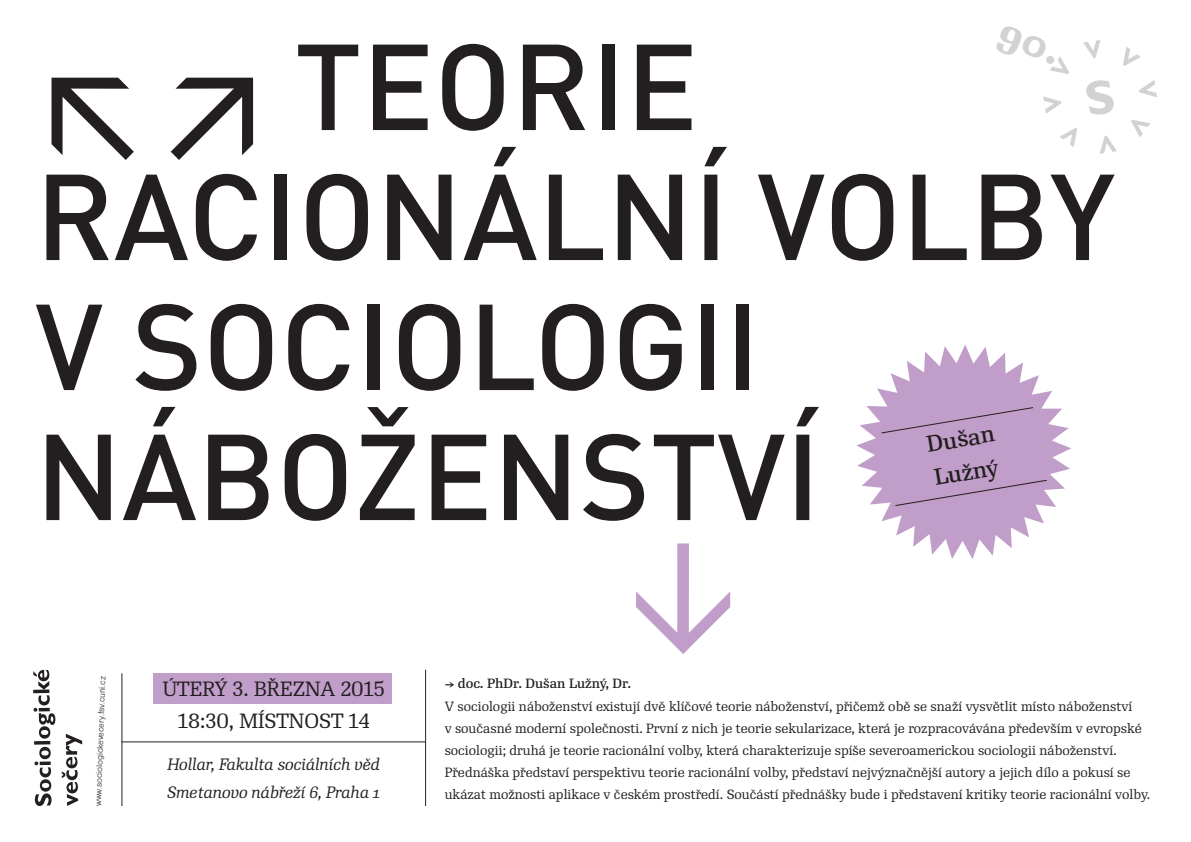
<style>
.page{position:relative;width:1191px;height:842px;background:#fff}
.page>*{position:absolute;margin:0;border:0;box-sizing:border-box;transform-origin:0 0}
.t1{font:500 120px/130px "DINCE";color:#231f20}
.t2{font:500 22.2px "Re Public Std";color:#231f20}
.t3{font:20px "Re Public Std";color:#231f20}
.t4{font:italic 16px "Re Public Std";color:#231f20}
.t5{font:13px/22px "Re Public Std";color:#231f20}
.t6{font:500 13px "Re Public Std";color:#231f20}
.t7{font:300 9px "Nimbus Sans DCE";color:#231f20}
</style>
<div class="page">
<div style="left:153px;top:673px;width:238px;height:30px;background:#c19ec9"></div>
<hr style="left:425px;top:670px;width:1px;height:136px;background:#231f20">
<hr style="left:122px;top:673px;width:1px;height:133px;background:#231f20">
<hr style="left:122px;top:742px;width:303px;height:1px;background:#231f20">
<svg style="left:33px;top:670px;width:22px;height:136px"></svg>
<svg style="left:62px;top:734px;width:20px;height:72px"></svg>
<svg style="left:1086px;top:80px;width:28px;height:35px"></svg>
<svg style="left:1083px;top:40px;width:17px;height:18px"></svg>
<svg style="left:1043px;top:96px;width:18px;height:18px"></svg>
<svg style="left:1060px;top:128px;width:17px;height:19px"></svg>
<svg style="left:1100px;top:136px;width:17px;height:18px"></svg>
<svg style="left:1131px;top:120px;width:19px;height:17px"></svg>
<svg style="left:1139px;top:80px;width:18px;height:17px"></svg>
<svg style="left:1123px;top:47px;width:17px;height:19px"></svg>
<svg style="left:856px;top:344px;width:215px;height:215px;fill:#c19ec9"></svg>
<svg style="left:881px;top:407px;width:152px;height:26px;background:#ba99c2"></svg>
<svg style="left:895px;top:480px;width:152px;height:26px;background:#bb99c2"></svg>
<svg style="left:1050px;top:56px;width:19px;height:18px"></svg>
<p class="t1" style="left:35px;top:17px;width:1081px;text-indent:259px">TEORIE<br>RACIONÁLNÍ VOLBY<br>V SOCIOLOGII<br>NÁBOŽENSTVÍ</p>
<p class="t1" style="left:29px;top:37px;width:248px">≤≥</p>
<p class="t2" style="left:924px;top:430px;width:70px;rotate:-9deg">Dušan</p>
<p class="t2" style="left:932px;top:463px;width:66px;rotate:-9deg">Lužný</p>
<p class="t7" style="left:93px;top:806px;width:131px;rotate:-88deg">www.sociologickevecery.fsv.cuni.cz</p>
<p class="t3" style="left:163px;top:676px;width:224px">ÚTERÝ 3. BŘEZNA 2015</p>
<p class="t3" style="left:178px;top:708px;width:193px">18:30, MÍSTNOST 14</p>
<p class="t4" style="left:167px;top:754px;width:214px">Hollar, Fakulta sociálních věd</p>
<p class="t4" style="left:167px;top:782px;width:215px">Smetanovo nábřeží 6, Praha 1</p>
<p class="t6" style="left:445px;top:675px;width:188px">→ doc. PhDr. Dušan Lužný, Dr.</p>
<p class="t5" style="left:445px;top:695px;width:707px">V sociologii náboženství existují dvě klíčové teorie náboženství, přičemž obě se snaží vysvětlit místo náboženství<br>v současné moderní společnosti. První z nich je teorie sekularizace, která je rozpracovávána především v evropské sociologii; druhá je teorie racionální volby, která charakterizuje spíše severoamerickou sociologii náboženství.<br>Přednáška představí perspektivu teorie racionální volby, představí nejvýznačnější autory a jejich dílo a pokusí se ukázat možnosti aplikace v českém prostředí. Součástí přednášky bude i představení kritiky teorie racionální volby.</p>
</div>
